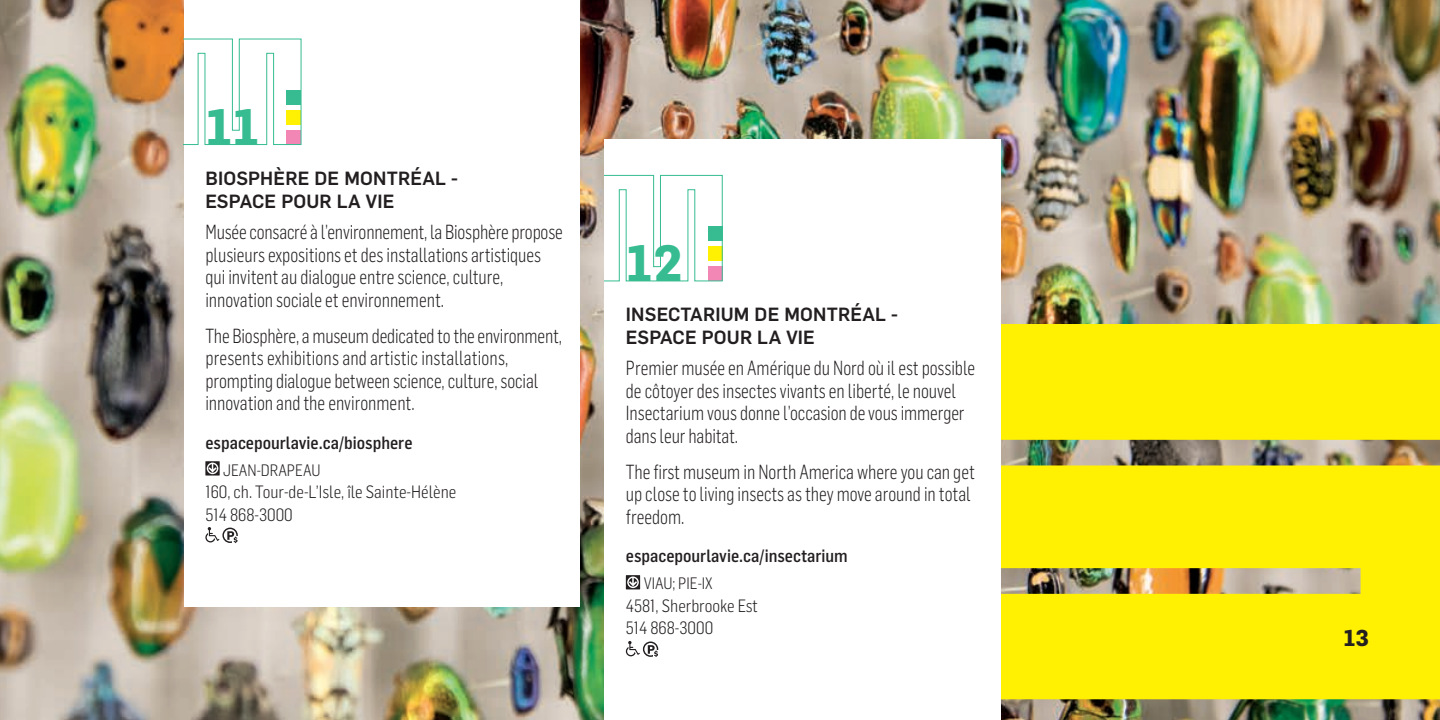
<style>
.page{position:relative;width:1440px;height:720px;background:#fff}
.page>*{position:absolute;margin:0;border:0;box-sizing:border-box;transform-origin:0 0}
.t1{font:700 50px "Flama";color:#37bc92}
.t2{font:700 22.5px "Flama";color:#231f20}
.t3{font:300 20px/22.5px "Flama Semicondensed";color:#231f20;scale:.85 1}
.t4{font:500 18.75px/22.5px "Flama";letter-spacing:.01em;color:#231f20}
.t5{font:300 17.5px/22.5px "Flama Semicondensed";color:#231f20;scale:.95 1}
.t6{font:500 17.5px "Flama Semicondensed";color:#231f20;scale:.95 1}
.t7{font:300 16.25px "Flama Semicondensed";color:#231f20;scale:.95 1}
</style>
<div class="page">
<img style="left:1px;top:0;width:1439px;height:720px">
<svg style="left:1001px;top:324px;width:439px;height:375px;background:#f2e40f"></svg>
<img style="left:0;top:0;width:1px;height:720px">
<div style="left:184px;top:0;width:396px;height:607px;background:#fff"></div>
<svg style="left:184px;top:39px;width:117px;height:106px"></svg>
<svg style="left:205px;top:461px;width:15px;height:15px"></svg>
<svg style="left:205px;top:527px;width:14px;height:15px"></svg>
<div style="left:222px;top:528px;width:16px;height:15px;border:1px solid #231f20;border-radius:50%"></div>
<svg style="left:227px;top:531px;width:11px;height:12px"></svg>
<div style="left:605px;top:140px;width:396px;height:580px;background:#fff"></div>
<svg style="left:605px;top:175px;width:118px;height:106px"></svg>
<svg style="left:626px;top:575px;width:14px;height:14px"></svg>
<svg style="left:626px;top:641px;width:14px;height:15px"></svg>
<div style="left:643px;top:642px;width:15px;height:15px;border:1px solid #231f20;border-radius:50%"></div>
<svg style="left:648px;top:645px;width:10px;height:12px"></svg>
<h1 class="t1" style="left:205px;top:96px;width:56px">11</h1>
<p class="t4" style="left:205px;top:166px;width:254px">BIOSPHÈRE DE MONTRÉAL -<br>ESPACE POUR LA VIE</p>
<p class="t3" style="left:205px;top:220px;width:422px">Musée consacré à l’environnement, la Biosphère propose plusieurs expositions et des installations artistiques qui invitent au dialogue entre science, culture, innovation sociale et environnement.</p>
<p class="t3" style="left:205px;top:323px;width:421px">The Biosphère, a museum dedicated to the environment, presents exhibitions and artistic installations, prompting dialogue between science, culture, social innovation and the environment.</p>
<p class="t6" style="left:205px;top:431px;width:220px">espacepourlavie.ca/biosphere</p>
<p class="t7" style="left:223px;top:459px;width:104px">JEAN-DRAPEAU</p>
<p class="t5" style="left:205px;top:480px;width:266px">160, ch. Tour-de-L’Isle, île Sainte-Hélène<br>514 868-3000</p>
<h1 class="t1" style="left:626px;top:233px;width:58px">12</h1>
<p class="t4" style="left:626px;top:302px;width:274px">INSECTARIUM DE MONTRÉAL -<br>ESPACE POUR LA VIE</p>
<p class="t3" style="left:626px;top:356px;width:413px">Premier musée en Amérique du Nord où il est possible de côtoyer des insectes vivants en liberté, le nouvel Insectarium vous donne l’occasion de vous immerger dans leur habitat.</p>
<p class="t3" style="left:626px;top:460px;width:412px">The first museum in North America where you can get up close to living insects as they move around in total freedom.</p>
<p class="t6" style="left:626px;top:545px;width:235px">espacepourlavie.ca/insectarium</p>
<p class="t7" style="left:644px;top:573px;width:74px">VIAU; PIE-IX</p>
<p class="t5" style="left:626px;top:594px;width:141px">4581, Sherbrooke Est<br>514 868-3000</p>
<p class="t2" style="left:1343px;top:624px;width:27px">13</p>
</div>
